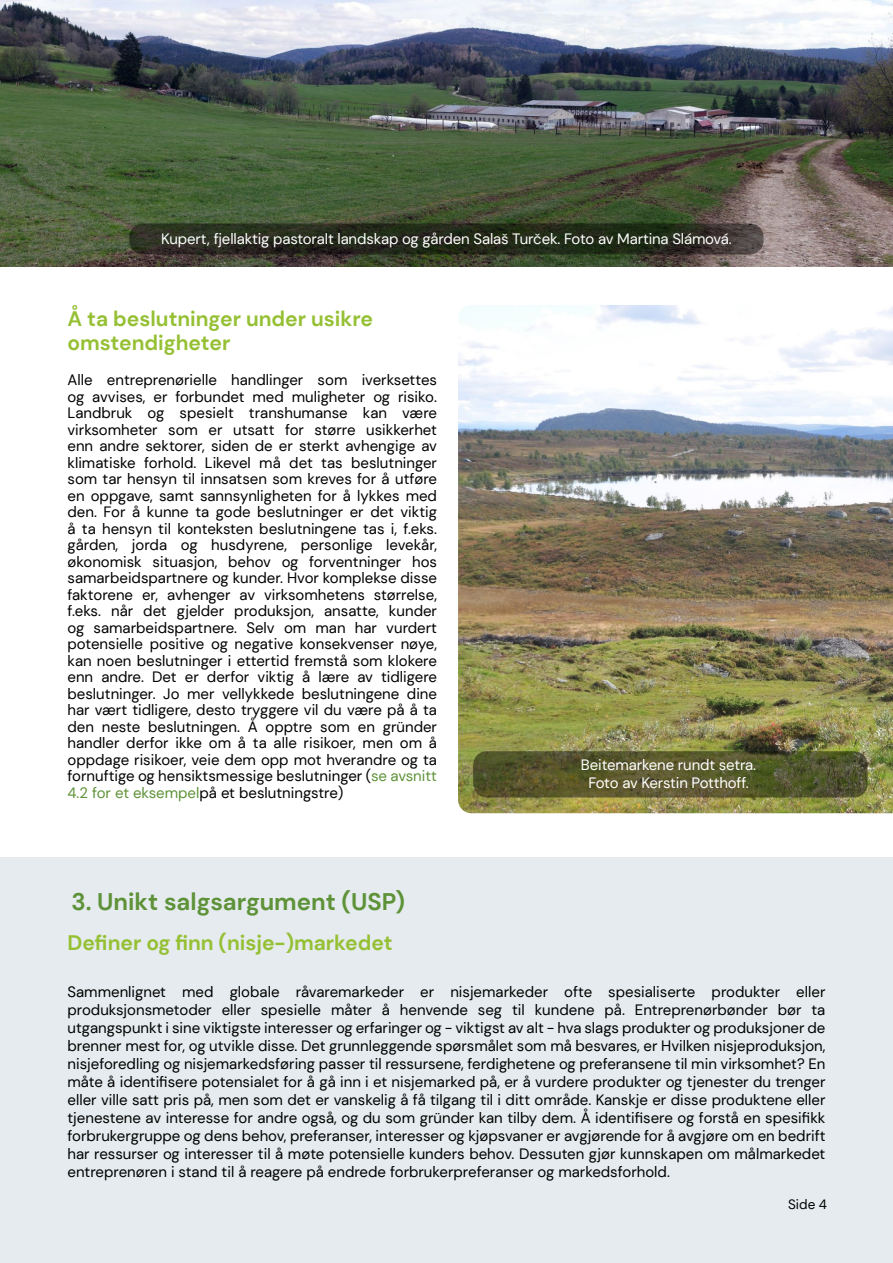
<style>
.page{position:relative;width:893px;height:1263px;background:#fff}
.page>*{position:absolute;margin:0;border:0;box-sizing:border-box;transform-origin:0 0}
.t1{font:700 24px "DM Sans";color:#5e9238}
.t2{font:700 21px/24px "DM Sans";color:#95c033}
.t3{font:15px/16.5px "DM Sans";color:#000;text-align:justify}
.t4{font:15px/18px "DM Sans";letter-spacing:-.01em;color:#fff;text-align:center}
.t5{font:13.5px "DM Sans";color:#000}
.s1{color:#5e9238}
</style>
<div class="page">
<div style="left:0;top:857px;width:893px;height:406px;background:#e5ebee"></div>
<img style="left:0;top:0;width:893px;height:267px">
<svg style="left:129px;top:223px;width:634px;height:31px;background:#282c1e"></svg>
<img style="left:458px;top:305px;width:435px;height:508px">
<svg style="left:473px;top:751px;width:395px;height:46px;background:#56562d"></svg>
<p class="t4" style="left:161px;top:230px;width:572px">Kupert, fjellaktig pastoralt landskap og gården Salaš Turček. Foto av Martina Slámová.</p>
<h2 class="t2" style="left:68px;top:306px;width:307px">Å ta beslutninger under usikre omstendigheter</h2>
<p class="t3" style="left:68px;top:371px;width:371px">Alle entreprenørielle handlinger som iverksettes og avvises, er forbundet med muligheter og risiko.<br>Landbruk og spesielt transhumanse kan være virksomheter som er utsatt for større usikkerhet enn andre sektorer, siden de er sterkt avhengige av klimatiske forhold. Likevel må det tas beslutninger som tar hensyn til innsatsen som kreves for å utføre en oppgave, samt sannsynligheten for å lykkes med den. For å kunne ta gode beslutninger er det viktig å ta hensyn til konteksten beslutningene tas i, f.eks. gården, jorda og husdyrene, personlige levekår, økonomisk situasjon, behov og forventninger hos samarbeidspartnere og kunder. Hvor komplekse disse faktorene er, avhenger av virksomhetens størrelse, f.eks. når det gjelder produksjon, ansatte, kunder og samarbeidspartnere. Selv om man har vurdert potensielle positive og negative konsekvenser nøye, kan noen beslutninger i ettertid fremstå som klokere enn andre. Det er derfor viktig å lære av tidligere beslutninger. Jo mer vellykkede beslutningene dine har vært tidligere, desto tryggere vil du være på å ta den neste beslutningen. Å opptre som en gründer handler derfor ikke om å ta alle risikoer, men om å oppdage risikoer, veie dem opp mot hverandre og ta fornuftige og hensiktsmessige beslutninger (<span class="s1">se avsnitt 4.2 for et eksempel</span>på et beslutningstre)</p>
<h1 class="t1" style="left:71px;top:886px;width:335px">3. Unikt salgsargument (USP)</h1>
<h2 class="t2" style="left:68px;top:931px;width:327px">Definer og finn (nisje-)markedet</h2>
<p class="t4" style="left:581px;top:756px;width:177px">Beitemarkene rundt setra.<br>Foto av Kerstin Potthoff.</p>
<p class="t3" style="left:68px;top:982px;width:759px;line-height:18px">Sammenlignet med globale råvaremarkeder er nisjemarkeder ofte spesialiserte produkter eller produksjonsmetoder eller spesielle måter å henvende seg til kundene på. Entreprenørbønder bør ta utgangspunkt i sine viktigste interesser og erfaringer og - viktigst av alt - hva slags produkter og produksjoner de brenner mest for, og utvikle disse. Det grunnleggende spørsmålet som må besvares, er Hvilken nisjeproduksjon, nisjeforedling og nisjemarkedsføring passer til ressursene, ferdighetene og preferansene til min virksomhet? En måte å identifisere potensialet for å gå inn i et nisjemarked på, er å vurdere produkter og tjenester du trenger eller ville satt pris på, men som det er vanskelig å få tilgang til i ditt område. Kanskje er disse produktene eller tjenestene av interesse for andre også, og du som gründer kan tilby dem. Å identifisere og forstå en spesifikk forbrukergruppe og dens behov, preferanser, interesser og kjøpsvaner er avgjørende for å avgjøre om en bedrift har ressurser og interesser til å møte potensielle kunders behov. Dessuten gjør kunnskapen om målmarkedet entreprenøren i stand til å reagere på endrede forbrukerpreferanser og markedsforhold.</p>
<p class="t5" style="left:788px;top:1196px;width:40px">Side 4</p>
</div>
